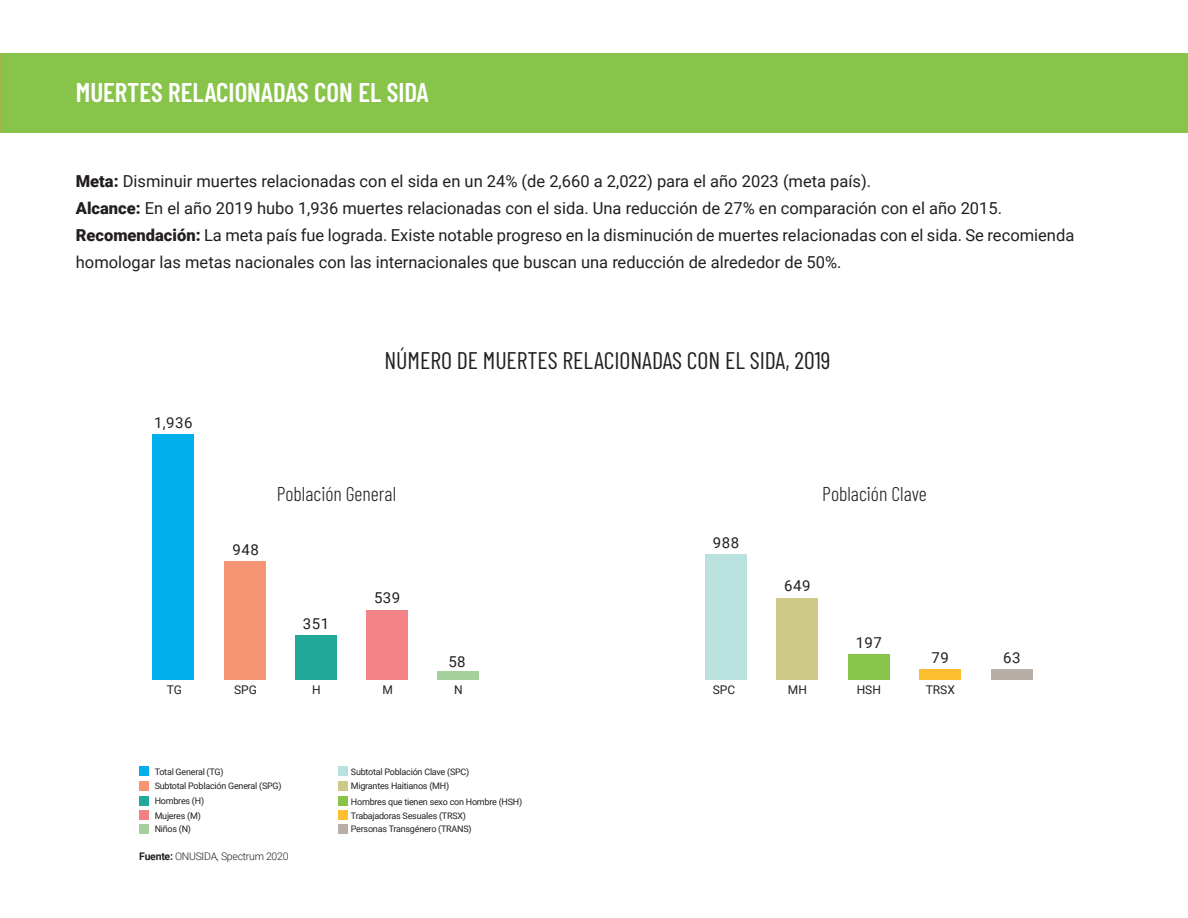
<style>
.page{position:relative;width:1188px;height:918px;background:#fff}
.page>*{position:absolute;margin:0;border:0;box-sizing:border-box;transform-origin:0 0}
.t1{font:600 27px "Barlow Condensed";color:#fff}
.t2{font:24px "Barlow Condensed";color:#231f20}
.t3{font:300 19.95px "Barlow Condensed";color:#231f20}
.t4{font:16.5px/27px "Roboto";color:#231f20}
.t5{font:15px "Roboto";letter-spacing:.035em;color:#231f20}
.t6{font:12px "Roboto";color:#231f20}
.t7{font:300 10.5px "Roboto";letter-spacing:-.025em;color:#231f20}
.t8{font:9px "Roboto";letter-spacing:-.025em;color:#231f20}
.s1{font-weight:900}
.s2{font-weight:700}
</style>
<div class="page">
<div style="left:0;top:53px;width:1188px;height:80px;background:#88c34a"></div>
<div style="left:153px;top:435px;width:41px;height:245px;background:#00aeeb"></div>
<div style="left:224px;top:561px;width:41px;height:119px;background:#f59574"></div>
<div style="left:705px;top:554px;width:42px;height:126px;background:#b9e2de"></div>
<div style="left:777px;top:598px;width:41px;height:82px;background:#cec988"></div>
<div style="left:295px;top:635px;width:41px;height:45px;background:#22a99a"></div>
<div style="left:848px;top:654px;width:41px;height:26px;background:#88c34a"></div>
<div style="left:920px;top:669px;width:41px;height:11px;background:#fdbf30"></div>
<div style="left:991px;top:669px;width:41px;height:11px;background:#b7aea8"></div>
<div style="left:367px;top:610px;width:41px;height:70px;background:#f28285"></div>
<div style="left:438px;top:671px;width:41px;height:9px;background:#a5cf9d"></div>
<div style="left:139px;top:767px;width:10px;height:9px;background:#00aeeb"></div>
<div style="left:338px;top:767px;width:10px;height:9px;background:#b9e2de"></div>
<div style="left:139px;top:796px;width:10px;height:9px;background:#22a99a"></div>
<div style="left:338px;top:796px;width:10px;height:9px;background:#88c34a"></div>
<div style="left:139px;top:781px;width:10px;height:10px;background:#f59574"></div>
<div style="left:338px;top:781px;width:10px;height:10px;background:#cec988"></div>
<div style="left:139px;top:811px;width:10px;height:9px;background:#f28285"></div>
<div style="left:338px;top:811px;width:10px;height:9px;background:#fdbf30"></div>
<div style="left:139px;top:824px;width:10px;height:9px;background:#a5cf9d"></div>
<div style="left:338px;top:824px;width:10px;height:9px;background:#b7aea8"></div>
<p class="t1" style="left:76px;top:73px;width:355px">MUERTES RELACIONADAS CON EL SIDA</p>
<p class="t4" style="left:76px;top:167px;width:797px"><span class="s1">Meta:</span> Disminuir muertes relacionadas con el sida en un 24% (de 2,660 a 2,022) para el año 2023 (meta país).</p>
<p class="t4" style="left:76px;top:194px;width:928px"><span class="s1">Alcance:</span> En el año 2019 hubo 1,936 muertes relacionadas con el sida. Una reducción de 27% en comparación con el año 2015.</p>
<p class="t4" style="left:76px;top:221px;width:1000px"><span class="s1">Recomendación:</span> La meta país fue lograda. Existe notable progreso en la disminución de muertes relacionadas con el sida. Se recomienda homologar las metas nacionales con las internacionales que buscan una reducción de alrededor de 50%.</p>
<p class="t5" style="left:154px;top:412px;width:40px">1,936</p>
<p class="t2" style="left:384px;top:343px;width:448px">NÚMERO DE MUERTES RELACIONADAS CON EL SIDA, 2019</p>
<p class="t5" style="left:233px;top:539px;width:28px">948</p>
<p class="t3" style="left:277px;top:480px;width:121px">Población General</p>
<p class="t3" style="left:822px;top:480px;width:106px">Población Clave</p>
<p class="t5" style="left:303px;top:613px;width:28px">351</p>
<p class="t5" style="left:374px;top:587px;width:28px">539</p>
<p class="t5" style="left:448px;top:651px;width:19px">58</p>
<p class="t5" style="left:713px;top:532px;width:28px">988</p>
<p class="t5" style="left:784px;top:576px;width:28px">649</p>
<p class="t5" style="left:856px;top:632px;width:28px">197</p>
<p class="t5" style="left:932px;top:647px;width:19px">79</p>
<p class="t5" style="left:1003px;top:647px;width:19px">63</p>
<p class="t6" style="left:167px;top:681px;width:17px">TG</p>
<p class="t6" style="left:234px;top:681px;width:24px">SPG</p>
<p class="t6" style="left:312px;top:681px;width:10px">H</p>
<p class="t6" style="left:383px;top:681px;width:12px">M</p>
<p class="t6" style="left:454px;top:681px;width:10px">N</p>
<p class="t6" style="left:713px;top:681px;width:24px">SPC</p>
<p class="t6" style="left:788px;top:681px;width:21px">MH</p>
<p class="t6" style="left:857px;top:681px;width:26px">HSH</p>
<p class="t6" style="left:926px;top:681px;width:31px">TRSX</p>
<p class="t8" style="left:155px;top:765px;width:70px">Total General (TG)</p>
<p class="t8" style="left:351px;top:765px;width:120px">Subtotal Población Clave (SPC)</p>
<p class="t8" style="left:155px;top:794px;width:51px">Hombres (H)</p>
<p class="t8" style="left:351px;top:795px;width:173px">Hombres que tienen sexo con Hombre (HSH)</p>
<p class="t8" style="left:155px;top:780px;width:128px">Subtotal Población General (SPG)</p>
<p class="t8" style="left:351px;top:780px;width:100px">Migrantes Haitianos (MH)</p>
<p class="t8" style="left:155px;top:809px;width:48px">Mujeres (M)</p>
<p class="t8" style="left:351px;top:809px;width:117px">Trabajadoras Sesuales (TRSX)</p>
<p class="t8" style="left:155px;top:823px;width:38px">Niños (N)</p>
<p class="t7" style="left:139px;top:849px;width:151px"><span class="s2">Fuente:</span> ONUSIDA, Spectrum 2020</p>
<p class="t8" style="left:351px;top:823px;width:122px">Personas Transgénero (TRANS)</p>
</div>
